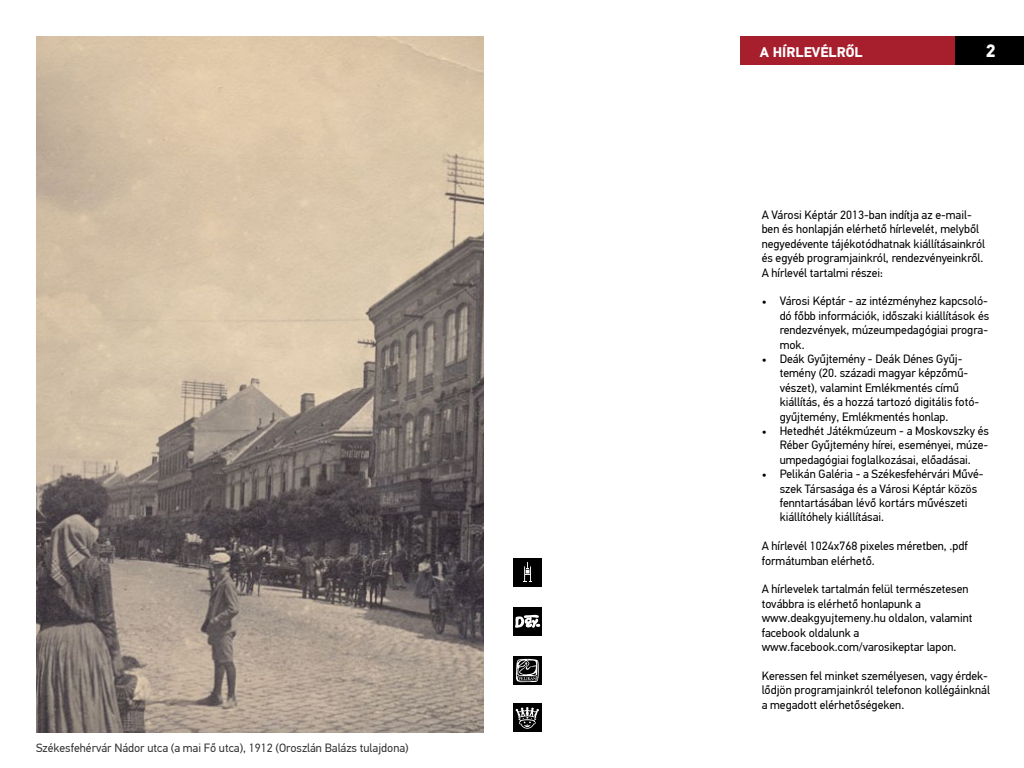
<style>
.page{position:relative;width:1024px;height:768px;background:#fff}
.page>*{position:absolute;margin:0;border:0;box-sizing:border-box;transform-origin:0 0}
.t1{font:700 18px "PF Din Text Pro";color:#fff}
.t2{font:700 14px "PF Din Text Pro";color:#fff}
.t3{font:12px/14.4px "PF Din Text Pro";color:#000}
.s1{font-weight:700;font-size:10px}
</style>
<div class="page">
<div style="left:955px;top:36px;width:69px;height:28px;background:#000"></div>
<img style="left:36px;top:36px;width:448px;height:696px">
<div style="left:740px;top:36px;width:215px;height:28px;background:#a71e2d"></div>
<div style="left:513px;top:558px;width:29px;height:28px;background:#000"></div>
<svg style="left:523px;top:562px;width:9px;height:20px"></svg>
<div style="left:513px;top:704px;width:28px;height:28px;background:#000"></div>
<svg style="left:516px;top:707px;width:23px;height:22px"></svg>
<div style="left:513px;top:656px;width:28px;height:29px;background:#000"></div>
<svg style="left:515px;top:659px;width:24px;height:23px"></svg>
<div style="left:513px;top:607px;width:29px;height:28px;background:#000"></div>
<svg style="left:515px;top:615px;width:25px;height:13px"></svg>
<p class="t3" style="left:36px;top:741px;width:374px">Székesfehérvár Nádor utca (a mai Fő utca), 1912 (Oroszlán Balázs tulajdona)</p>
<p class="t2" style="left:760px;top:43px;width:105px">A HÍRLEVÉLRŐL</p>
<h1 class="t1" style="left:986px;top:40px;width:11px">2</h1>
<p class="t3" style="left:762px;top:208px;width:225px">A Városi Képtár 2013-ban indítja az e-mail&shy;ben és honlapján elérhető hírlevelét, melyből negyedévente tájékotódhatnak kiállításainkról és egyéb programjainkról, rendezvényeinkről.<br>A hírlevél tartalmi részei:</p>
<p class="t3" style="left:780px;top:294px;width:211px;text-align:justify;text-indent:-18px"><span class="s1">•</span> Városi Képtár - az intézményhez kapcsoló&shy;dó főbb információk, időszaki kiállítások és rendezvények, múzeumpedagógiai progra&shy;mok.</p>
<p class="t3" style="left:780px;top:352px;width:201px;text-indent:-18px"><span class="s1">•</span> Deák Gyűjtemény - Deák Dénes Gyűj&shy;temény (20. századi magyar képzőmű&shy;vészet), valamint Emlékmentés című kiállítás, és a hozzá tartozó digitális fotó&shy;gyűjtemény, Emlékmentés honlap.</p>
<p class="t3" style="left:780px;top:424px;width:211px;text-align:justify;text-indent:-18px"><span class="s1">•</span> Hetedhét Játékmúzeum - a Moskovszky és Réber Gyűjtemény hírei, eseményei, múze&shy;umpedagógiai foglalkozásai, előadásai.</p>
<p class="t3" style="left:780px;top:467px;width:205px;text-indent:-18px"><span class="s1">•</span> Pelikán Galéria - a Székesfehérvári Művé&shy;szek Társasága és a Városi Képtár közös fenntartásában lévő kortárs művészeti kiállítóhely kiállításai.</p>
<p class="t3" style="left:762px;top:539px;width:208px">A hírlevél 1024x768 pixeles méretben, .pdf formátumban elérhető.</p>
<p class="t3" style="left:762px;top:582px;width:212px">A hírlevelek tartalmán felül természetesen továbbra is elérhető honlapunk a www.deakgyujtemeny.hu oldalon, valamint facebook oldalunk a www.facebook.com/varosikeptar lapon.</p>
<p class="t3" style="left:762px;top:669px;width:230px">Keressen fel minket személyesen, vagy érdek&shy;lődjön programjainkról telefonon kollégáinknál a megadott elérhetőségeken.</p>
</div>
